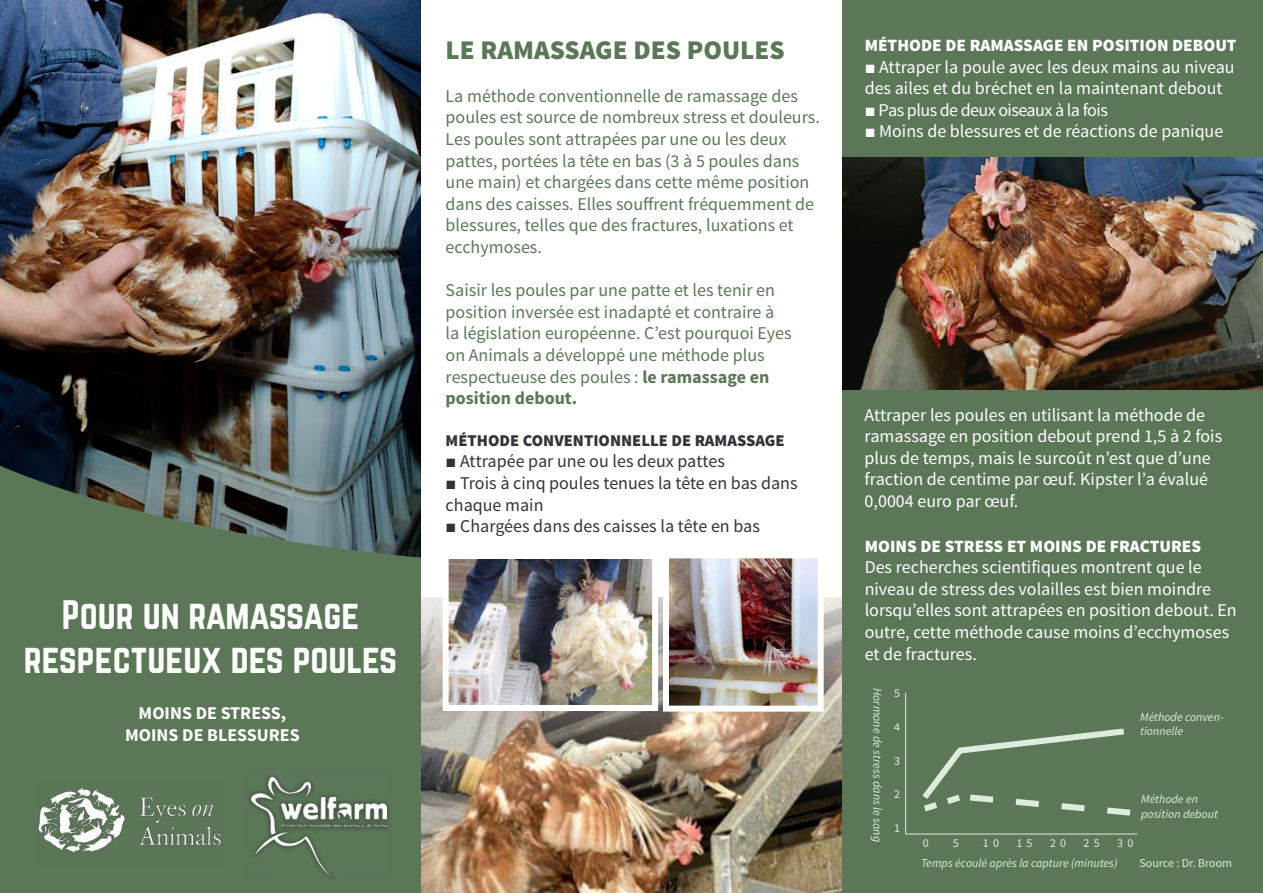
<style>
.page{position:relative;width:1263px;height:893px;background:#fff}
.page>*{position:absolute;margin:0;border:0;box-sizing:border-box;transform-origin:0 0}
.t1{font:36px/43.5px "Norwester";color:#fff;text-align:center}
.t2{font:900 27px "Source Sans Pro";color:#5b7758}
.t3{font:18px/21.6px "Source Sans Pro";color:#5b7758}
.t4{font:18px/21.6px "Source Sans Pro";color:#fff}
.t5{font:18px/21.6px "Source Sans Pro";color:#2f353b}
.t6{font:700 18px/21.6px "Source Sans Pro";color:#fff;text-align:center}
.t7{font:18px "Source Sans Pro";letter-spacing:-.03em;color:#fff}
.t8{font:900 17.25px "Source Sans Pro";color:#fff}
.t9{font:900 16.5px "Source Sans Pro";color:#2f353b}
.t10{font:italic 12px/14.4px "Source Sans Pro";color:#deecdd}
.t11{font:12px "Source Sans Pro";color:#deecdd}
.s1{font-weight:700}
.s2{font-family:"Arial"}
</style>
<div class="page">
<img style="left:421px;top:597px;width:421px;height:296px">
<img style="left:0;top:0;width:421px;height:466px">
<svg style="left:0;top:466px;width:421px;height:174px;background:#58705b"></svg>
<div style="left:0;top:640px;width:421px;height:253px;background:#5b7758"></div>
<img style="left:37px;top:788px;width:185px;height:65px">
<div style="left:842px;top:0;width:421px;height:893px;background:#5b7758"></div>
<img style="left:842px;top:158px;width:421px;height:231px">
<svg style="left:922px;top:728px;width:209px;height:88px"></svg>
<hr style="left:905px;top:834px;width:232px;height:1px;background:#deecdd">
<hr style="left:905px;top:693px;width:1px;height:141px;background:#deecdd">
<img style="left:450px;top:560px;width:201px;height:144px">
<div style="left:443px;top:553px;width:215px;height:158px;border:6px solid #fff"></div>
<img style="left:670px;top:559px;width:147px;height:146px">
<div style="left:663px;top:552px;width:161px;height:160px;border:6px solid #fff"></div>
<img style="left:248px;top:775px;width:142px;height:104px">
<h1 class="t1" style="left:24px;top:594px;width:375px">Pour un ramassage respectueux des poules</h1>
<p class="t6" style="left:125px;top:703px;width:176px">MOINS DE STRESS,<br>MOINS DE BLESSURES</p>
<h2 class="t2" style="left:446px;top:32px;width:341px">LE RAMASSAGE DES POULES</h2>
<p class="t3" style="left:446px;top:85px;width:376px">La méthode conventionnelle de ramassage des poules est source de nombreux stress et douleurs.<br>Les poules sont attrapées par une ou les deux pattes, portées la tête en bas (3 à 5 poules dans une main) et chargées dans cette même position dans des caisses. Elles souffrent fréquemment de blessures, telles que des fractures, luxations et ecchymoses.</p>
<p class="t3" style="left:446px;top:280px;width:348px">Saisir les poules par une patte et les tenir en position inversée est inadapté et contraire à la législation européenne. C’est pourquoi Eyes on Animals a développé une méthode plus respectueuse des poules : <span class="s1">LE RAMASSAGE EN POSITION DEBOUT.</span></p>
<p class="t9" style="left:446px;top:429px;width:340px">MÉTHODE CONVENTIONNELLE DE RAMASSAGE</p>
<p class="t5" style="left:446px;top:451px;width:281px"><span class="s2">■</span> Attrapée par une ou les deux pattes</p>
<p class="t5" style="left:446px;top:472px;width:353px"><span class="s2">■</span> Trois à cinq poules tenues la tête en bas dans chaque main</p>
<p class="t5" style="left:446px;top:516px;width:316px"><span class="s2">■</span> Chargées dans des caisses la tête en bas</p>
<p class="t8" style="left:865px;top:34px;width:373px">MÉTHODE DE RAMASSAGE EN POSITION DEBOUT</p>
<p class="t4" style="left:865px;top:56px;width:371px"><span class="s2">■</span> Attraper la poule avec les deux mains au niveau des ailes et du bréchet en la maintenant debout</p>
<p class="t7" style="left:865px;top:99px;width:245px"><span class="s2">■</span> Pas plus de deux oiseaux à la fois</p>
<p class="t4" style="left:865px;top:121px;width:360px"><span class="s2">■</span> Moins de blessures et de réactions de panique</p>
<p class="t4" style="left:865px;top:404px;width:359px">Attraper les poules en utilisant la méthode de ramassage en position debout prend 1,5 à 2 fois plus de temps, mais le surcoût n’est que d’une fraction de centime par œuf. Kipster l’a évalué 0,0004 euro par œuf.</p>
<p class="t8" style="left:865px;top:534px;width:338px">MOINS DE STRESS ET MOINS DE FRACTURES</p>
<p class="t4" style="left:865px;top:557px;width:374px">Des recherches scientifiques montrent que le niveau de stress des volailles est bien moindre lorsqu’elles sont attrapées en position debout. En outre, cette méthode cause moins d’ecchymoses et de fractures.</p>
<p class="t10" style="left:885px;top:688px;width:156px;rotate:90deg">Hormone de stress dans le sang</p>
<p class="t11" style="left:894px;top:686px;width:7px">5</p>
<p class="t11" style="left:894px;top:720px;width:7px">4</p>
<p class="t11" style="left:894px;top:753px;width:7px">3</p>
<p class="t11" style="left:894px;top:787px;width:7px">2</p>
<p class="t11" style="left:894px;top:820px;width:7px">1</p>
<p class="t10" style="left:1140px;top:709px;width:85px">Méthode conven&shy;tionnelle</p>
<p class="t10" style="left:1141px;top:792px;width:78px">Méthode en position debout</p>
<p class="t11" style="left:1139px;top:856px;width:94px">Source : Dr. Broom</p>
<p class="t11" style="left:923px;top:836px;width:7px">0</p>
<p class="t11" style="left:953px;top:836px;width:7px">5</p>
<p class="t11" style="left:983px;top:836px;width:18px">1 0</p>
<p class="t11" style="left:1016px;top:836px;width:18px">1 5</p>
<p class="t11" style="left:1050px;top:836px;width:18px">2 0</p>
<p class="t11" style="left:1084px;top:836px;width:18px">2 5</p>
<p class="t11" style="left:1117px;top:836px;width:18px">3 0</p>
<p class="t10" style="left:921px;top:856px;width:198px">Temps écoulé après la capture (minutes)</p>
<p class="t11" style="left:1141px;top:856px;width:90px">Quell : Dr. Broom</p>
</div>
